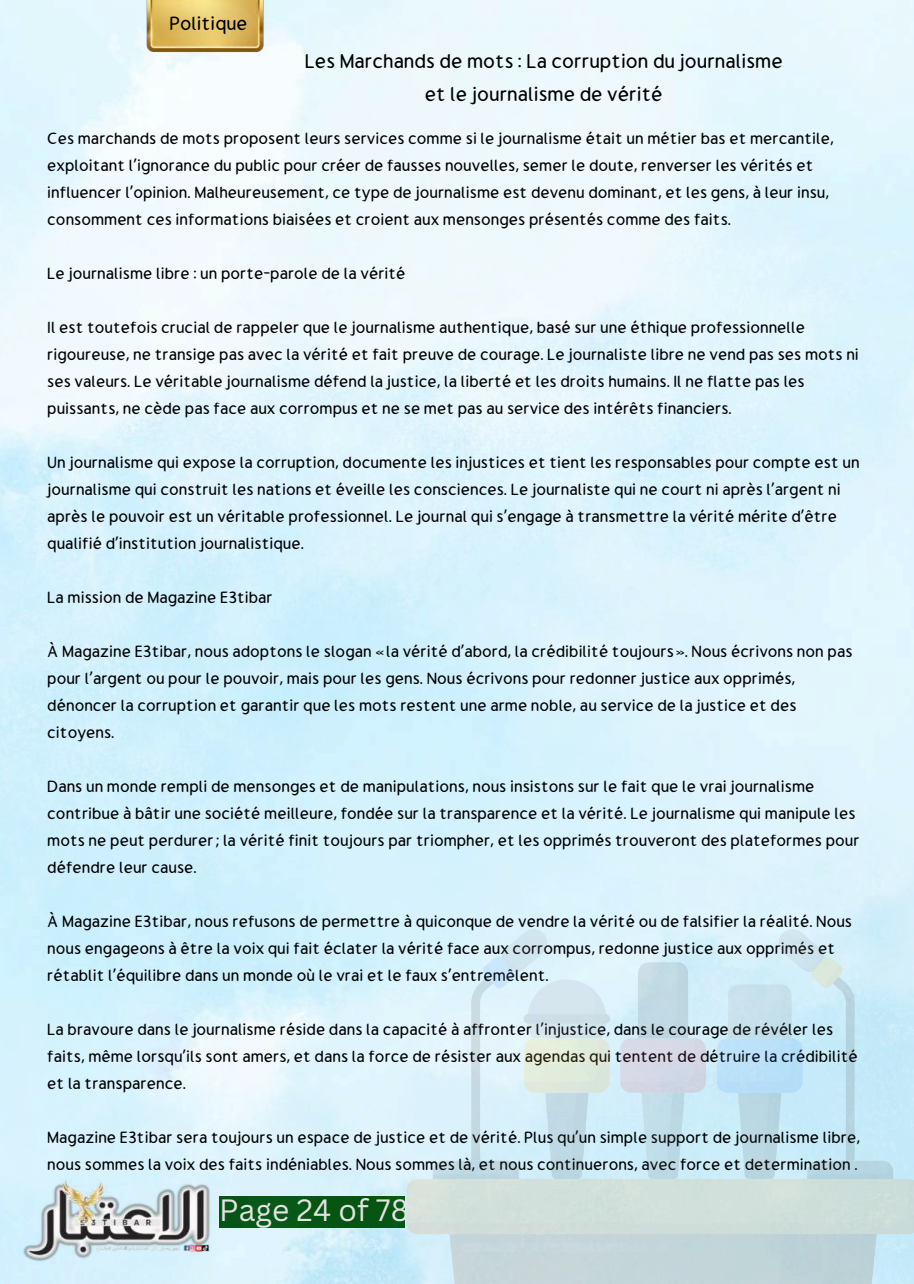
<style>
.page{position:relative;width:914px;height:1284px;background:#fff}
.page>*{position:absolute;margin:0;border:0;box-sizing:border-box;transform-origin:0 0}
.t1{font:30px "Canva Sans";color:#e2e3e2}
.t2{font:24px/32.5px "Gumela Arabic";color:#000;text-align:center}
.t3{font:22.95px "Gumela Arabic";color:#000}
.t4{font:19.5px/27px "Gumela Arabic";color:#000}
</style>
<div class="page">
<img style="left:0;top:0;width:914px;height:1283px">
<img style="left:140px;top:0;width:130px;height:64px">
<img style="left:0;top:1161px;width:237px;height:122px">
<svg style="left:406px;top:927px;width:508px;height:356px;background:#cde5ec"></svg>
<div style="left:219px;top:1196px;width:186px;height:31px;background:#065516"></div>
<p class="t3" style="left:169px;top:11px;width:80px">Politique</p>
<p class="t2" style="left:305px;top:46px;width:480px">Les Marchands de mots : La corruption du journalisme et le journalisme de vérité</p>
<p class="t4" style="left:47px;top:126px;width:788px">Ces marchands de mots proposent leurs services comme si le journalisme était un métier bas et mercantile, exploitant l’ignorance du public pour créer de fausses nouvelles, semer le doute, renverser les vérités et influencer l’opinion. Malheureusement, ce type de journalisme est devenu dominant, et les gens, à leur insu, consomment ces informations biaisées et croient aux mensonges présentés comme des faits.</p>
<p class="t4" style="left:47px;top:261px;width:360px">Le journalisme libre : un porte-parole de la vérité</p>
<p class="t4" style="left:47px;top:315px;width:813px">Il est toutefois crucial de rappeler que le journalisme authentique, basé sur une éthique professionnelle rigoureuse, ne transige pas avec la vérité et fait preuve de courage. Le journaliste libre ne vend pas ses mots ni ses valeurs. Le véritable journalisme défend la justice, la liberté et les droits humains. Il ne flatte pas les puissants, ne cède pas face aux corrompus et ne se met pas au service des intérêts financiers.</p>
<p class="t4" style="left:47px;top:450px;width:814px">Un journalisme qui expose la corruption, documente les injustices et tient les responsables pour compte est un journalisme qui construit les nations et éveille les consciences. Le journaliste qui ne court ni après l’argent ni après le pouvoir est un véritable professionnel. Le journal qui s’engage à transmettre la vérité mérite d’être qualifié d’institution journalistique.</p>
<p class="t4" style="left:47px;top:584px;width:227px">La mission de Magazine E3tibar</p>
<p class="t4" style="left:47px;top:638px;width:806px">À Magazine E3tibar, nous adoptons le slogan « la vérité d’abord, la crédibilité toujours ». Nous écrivons non pas pour l’argent ou pour le pouvoir, mais pour les gens. Nous écrivons pour redonner justice aux opprimés, dénoncer la corruption et garantir que les mots restent une arme noble, au service de la justice et des citoyens.</p>
<p class="t4" style="left:47px;top:773px;width:814px">Dans un monde rempli de mensonges et de manipulations, nous insistons sur le fait que le vrai journalisme contribue à bâtir une société meilleure, fondée sur la transparence et la vérité. Le journalisme qui manipule les mots ne peut perdurer ; la vérité finit toujours par triompher, et les opprimés trouveront des plateformes pour défendre leur cause.</p>
<p class="t4" style="left:47px;top:908px;width:806px">À Magazine E3tibar, nous refusons de permettre à quiconque de vendre la vérité ou de falsifier la réalité. Nous nous engageons à être la voix qui fait éclater la vérité face aux corrompus, redonne justice aux opprimés et rétablit l’équilibre dans un monde où le vrai et le faux s’entremêlent.</p>
<p class="t4" style="left:47px;top:1016px;width:812px">La bravoure dans le journalisme réside dans la capacité à affronter l’injustice, dans le courage de révéler les faits, même lorsqu’ils sont amers, et dans la force de résister aux agendas qui tentent de détruire la crédibilité et la transparence.</p>
<p class="t4" style="left:47px;top:1124px;width:814px">Magazine E3tibar sera toujours un espace de justice et de vérité. Plus qu’un simple support de journalisme libre, nous sommes la voix des faits indéniables. Nous sommes là, et nous continuerons, avec force et determination .</p>
<h1 class="t1" style="left:219px;top:1192px;width:191px">Page 24 of 78</h1>
</div>
